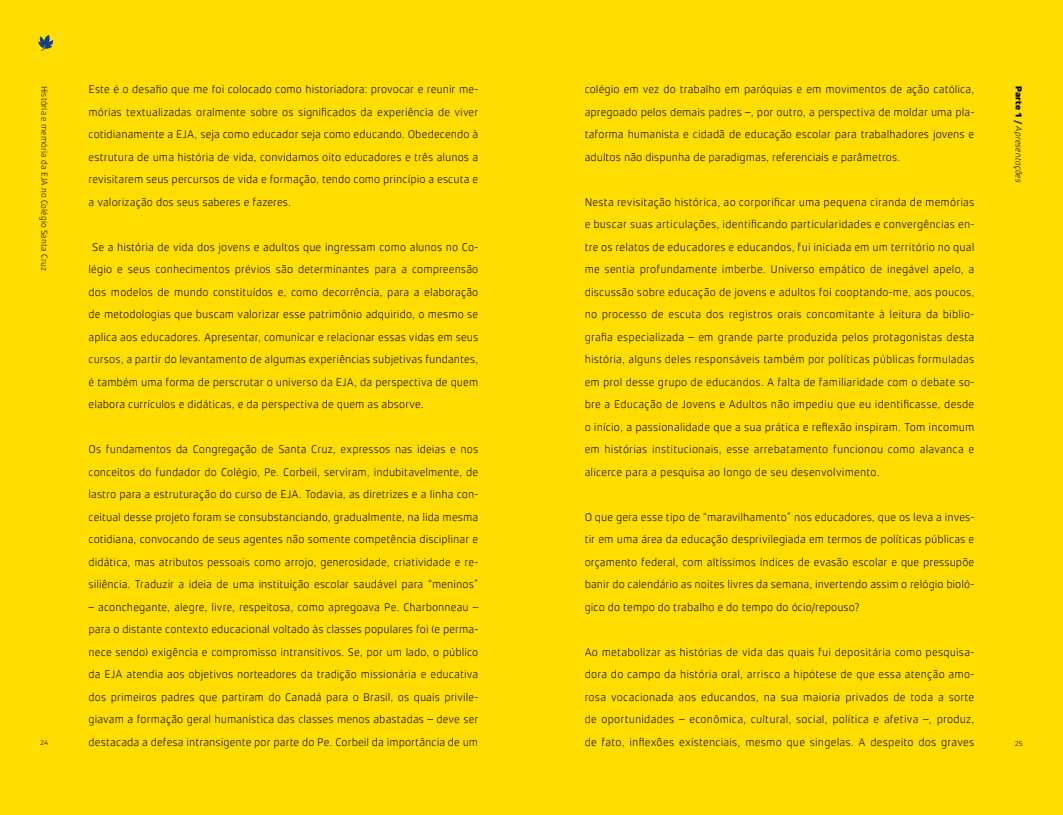
<style>
.page{position:relative;width:1063px;height:815px;background:#fd0}
.page>*{position:absolute;margin:0;border:0;box-sizing:border-box;transform-origin:0 0}
.t1{font:300 11.25px/22.5px "Xenois Sans Pro";letter-spacing:.005em;color:#000;text-align:justify}
.t2{font:300 8.75px "Xenois Sans Pro";color:#000}
.t3{font:italic 300 8.75px "Xenois Sans Pro";color:#000}
.t4{font:300 7.5px "Xenois Sans Pro";color:#000}
.s1{font-weight:800;font-style:normal}
.s2{font-weight:800;font-style:normal;color:#143f90}
</style>
<div class="page">
<svg style="left:38px;top:35px;width:15px;height:16px"></svg>
<p class="t1" style="left:89px;top:78px;width:391px">Este é o desafio que me foi colocado como historiadora: provocar e reunir me&shy;mórias textualizadas oralmente sobre os significados da experiência de viver cotidianamente a EJA, seja como educador seja como educando. Obedecendo à estrutura de uma história de vida, convidamos oito educadores e três alunos a revisitarem seus percursos de vida e formação, tendo como princípio a escuta e a valorização dos seus saberes e fazeres.</p>
<p class="t1" style="left:89px;top:236px;width:391px;text-indent:4px">Se a história de vida dos jovens e adultos que ingressam como alunos no Co&shy;légio e seus conhecimentos prévios são determinantes para a compreensão dos modelos de mundo constituídos e, como decorrência, para a elaboração de metodologias que buscam valorizar esse patrimônio adquirido, o mesmo se aplica aos educadores. Apresentar, comunicar e relacionar essas vidas em seus cursos, a partir do levantamento de algumas experiências subjetivas fundantes, é também uma forma de perscrutar o universo da EJA, da perspectiva de quem elabora currículos e didáticas, e da perspectiva de quem as absorve.</p>
<p class="t1" style="left:89px;top:438px;width:391px">Os fundamentos da Congregação de Santa Cruz, expressos nas ideias e nos conceitos do fundador do Colégio, Pe. Corbeil, serviram, indubitavelmente, de lastro para a estruturação do curso de EJA. Todavia, as diretrizes e a linha con&shy;ceitual desse projeto foram se consubstanciando, gradualmente, na lida mesma cotidiana, convocando de seus agentes não somente competência disciplinar e didática, mas atributos pessoais como arrojo, generosidade, criatividade e re&shy;siliência. Traduzir a ideia de uma instituição escolar saudável para “meninos”</p>
<p class="t1" style="left:89px;top:596px;width:391px">– aconchegante, alegre, livre, respeitosa, como apregoava Pe. Charbonneau – para o distante contexto educacional voltado às classes populares foi (e perma&shy;nece sendo) exigência e compromisso intransitivos. Se, por um lado, o público da EJA atendia aos objetivos norteadores da tradição missionária e educativa dos primeiros padres que partiram do Canadá para o Brasil, os quais privile&shy;giavam a formação geral humanística das classes menos abastadas – deve ser destacada a defesa intransigente por parte do Pe. Corbeil da importância de um</p>
<p class="t1" style="left:585px;top:78px;width:391px">colégio em vez do trabalho em paróquias e em movimentos de ação católica, apregoado pelos demais padres –, por outro, a perspectiva de moldar uma pla&shy;taforma humanista e cidadã de educação escolar para trabalhadores jovens e adultos não dispunha de paradigmas, referenciais e parâmetros.</p>
<p class="t1" style="left:585px;top:191px;width:391px">Nesta revisitação histórica, ao corporificar uma pequena ciranda de memórias e buscar suas articulações, identificando particularidades e convergências en&shy;tre os relatos de educadores e educandos, fui iniciada em um território no qual me sentia profundamente imberbe. Universo empático de inegável apelo, a discussão sobre educação de jovens e adultos foi cooptando-me, aos poucos, no processo de escuta dos registros orais concomitante à leitura da biblio&shy;grafia especializada – em grande parte produzida pelos protagonistas desta história, alguns deles responsáveis também por políticas públicas formuladas em prol desse grupo de educandos. A falta de familiaridade com o debate so&shy;bre a Educação de Jovens e Adultos não impediu que eu identificasse, desde o início, a passionalidade que a sua prática e reflexão inspiram. Tom incomum em histórias institucionais, esse arrebatamento funcionou como alavanca e alicerce para a pesquisa ao longo de seu desenvolvimento.</p>
<p class="t1" style="left:585px;top:506px;width:391px">O que gera esse tipo de “maravilhamento” nos educadores, que os leva a inves&shy;tir em uma área da educação desprivilegiada em termos de políticas públicas e orçamento federal, com altíssimos índices de evasão escolar e que pressupõe banir do calendário as noites livres da semana, invertendo assim o relógio bioló&shy;gico do tempo do trabalho e do tempo do ócio/repouso?</p>
<p class="t1" style="left:585px;top:641px;width:391px">Ao metabolizar as histórias de vida das quais fui depositária como pesquisa&shy;dora do campo da história oral, arrisco a hipótese de que essa atenção amo&shy;rosa vocacionada aos educandos, na sua maioria privados de toda a sorte de oportunidades – econômica, cultural, social, política e afetiva –, produz, de fato, inflexões existenciais, mesmo que singelas. A despeito dos graves</p>
<p class="t2" style="left:49px;top:86px;width:186px;rotate:90deg">História e memória da EJA no Colégio Santa Cruz</p>
<p class="t3" style="left:1024px;top:86px;width:99px;rotate:90deg"><span class="s1">Parte 1</span> <span class="s2">/</span>Apresentações</p>
<p class="t4" style="left:40px;top:738px;width:10px">24</p>
<p class="t4" style="left:1015px;top:739px;width:10px">25</p>
</div>
